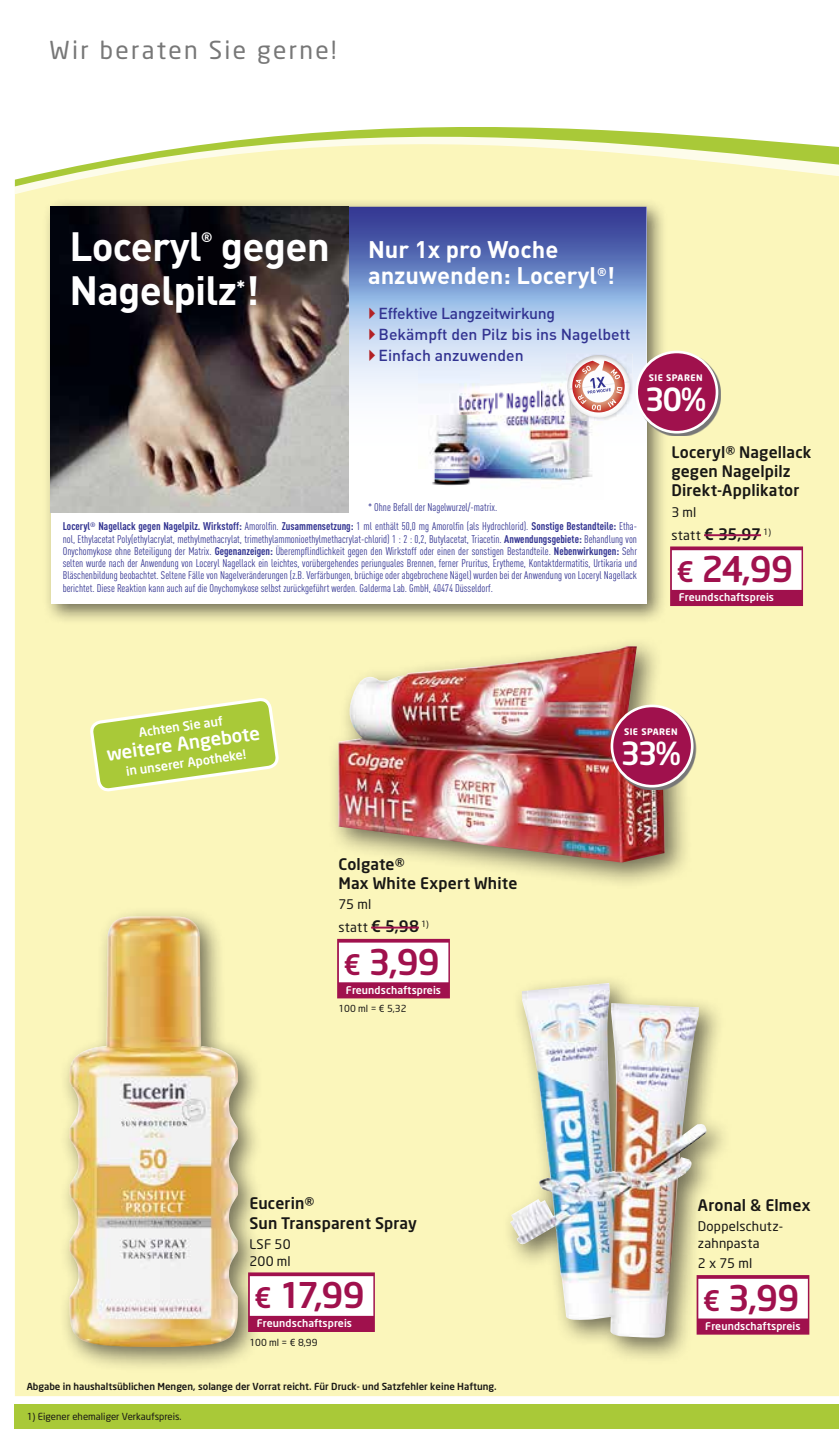
<style>
.page{position:relative;width:839px;height:1444px;background:#fff}
.page>*{position:absolute;margin:0;border:0;box-sizing:border-box;transform-origin:0 0}
.t1{font:700 40.43px/43.6px "DIN";letter-spacing:-.02em;color:#fff}
.t2{font:500 35px "Neo Sans";letter-spacing:-.025em;color:#a0114d}
.t3{font:500 31.5px "Neo Sans";color:#fff}
.t4{font:24.5px "Neo Sans";letter-spacing:.095em;color:#777}
.t5{font:700 23.8px/25.6px "DIN";color:#fff}
.t6{font:500 18.38px "Neo Sans";color:#fff}
.t7{font:500 15.75px/19.2px "Neo Sans";letter-spacing:.01em;color:#181715}
.t8{font:500 15.75px/21px "DIN";color:#323391}
.t9{font:700 13.65px "DIN";color:#fff}
.t10{font:13.12px/16.6px "Neo Sans";letter-spacing:.02em;color:#181715}
.t11{font:500 12.42px "Neo Sans";color:#fff}
.t12{font:11.03px/12.2px "DIN Cond";color:#323391;text-align:justify}
.t13{font:500 10.5px "Neo Sans";letter-spacing:.01em;color:#fff}
.t14{font:500 9.62px "Neo Sans";color:#181715}
.t15{font:9.62px "Neo Sans";color:#181715}
.t16{font:700 8.92px "Neo Sans";letter-spacing:.05em;color:#fff}
.s1{font-weight:700}
.s2{font-weight:400;font-size:13.12px}
.s3{font-size:28px}
.s4{font-weight:500;font-size:15.75px}
</style>
<div class="page">
<div style="left:15px;top:1404px;width:823px;height:25px;background:#a9c938"></div>
<div style="left:15px;top:229px;width:823px;height:1167px;background:#fbf6bb"></div>
<svg style="left:15px;top:127px;width:823px;height:99px;fill:#fbf6bb"></svg>
<div style="left:42px;top:198px;width:625px;height:427px;background:#181715;opacity:.6"></div>
<div style="left:51px;top:207px;width:595px;height:397px;background:#fff"></div>
<svg style="left:348px;top:207px;width:298px;height:261px;background:#96a7d4"></svg>
<img style="left:51px;top:207px;width:297px;height:305px">
<img style="left:419px;top:416px;width:184px;height:70px">
<img style="left:419px;top:363px;width:147px;height:53px">
<img style="left:566px;top:354px;width:66px;height:66px">
<img style="left:566px;top:389px;width:37px;height:31px">
<img style="left:565px;top:355px;width:64px;height:34px">
<img style="left:567px;top:382px;width:64px;height:37px">
<img style="left:567px;top:381px;width:62px;height:9px">
<svg style="left:572px;top:361px;width:53px;height:51px"></svg>
<div style="left:670px;top:546px;width:132px;height:60px;background:#a0114d"></div>
<div style="left:671px;top:550px;width:130px;height:40px;background:#fff"></div>
<hr style="left:704px;top:534px;width:56px;height:2px;background:#a0114d">
<svg style="left:637px;top:353px;width:83px;height:83px"></svg>
<div style="left:636px;top:352px;width:80px;height:80px;background:#a0114d;border-radius:50%"></div>
<div style="left:635px;top:351px;width:83px;height:82px;border:3px solid #fff;border-radius:50%"></div>
<svg style="left:90px;top:698px;width:188px;height:93px;background:#c5d96a"></svg>
<div style="left:59px;top:905px;width:205px;height:468px;background:#181715;opacity:.6"></div>
<img style="left:69px;top:916px;width:169px;height:431px">
<div style="left:248px;top:1272px;width:127px;height:60px;background:#a0114d"></div>
<div style="left:250px;top:1276px;width:123px;height:39px;background:#fff"></div>
<div style="left:327px;top:635px;width:364px;height:254px;background:#181715;opacity:.6"></div>
<img style="left:338px;top:646px;width:326px;height:216px">
<div style="left:337px;top:939px;width:113px;height:59px;background:#a0114d"></div>
<div style="left:339px;top:942px;width:109px;height:40px;background:#fff"></div>
<hr style="left:371px;top:926px;width:48px;height:2px;background:#a0114d">
<svg style="left:613px;top:707px;width:83px;height:83px;background:#caa28a"></svg>
<div style="left:611px;top:706px;width:81px;height:80px;background:#a0114d;border-radius:50%"></div>
<div style="left:610px;top:704px;width:83px;height:83px;border:3px solid #fff;border-radius:50%"></div>
<div style="left:501px;top:972px;width:231px;height:392px;background:#181715;opacity:.6"></div>
<img style="left:510px;top:983px;width:197px;height:355px">
<div style="left:696px;top:1275px;width:113px;height:59px;background:#a0114d"></div>
<div style="left:698px;top:1278px;width:109px;height:40px;background:#fff"></div>
<svg style="left:369px;top:307px;width:6px;height:12px"></svg>
<svg style="left:369px;top:328px;width:6px;height:12px"></svg>
<svg style="left:369px;top:349px;width:6px;height:12px"></svg>
<h3 class="t4" style="left:50px;top:35px;width:288px">Wir beraten Sie gerne!</h3>
<h1 class="t1" style="left:69px;top:223px;width:134px">Loceryl</h1>
<p class="t9" style="left:201px;top:228px;width:13px">®</p>
<h1 class="t1" style="left:69px;top:223px;width:262px;text-indent:151px">gegen<br>Nagelpilz<sup>*</sup>!</h1>
<h3 class="t5" style="left:368px;top:236px;width:248px">Nur 1x pro Woche anzuwenden: Loceryl<sup>®</sup>!</h3>
<h3 class="t8" style="left:378px;top:302px;width:253px">Effektive Langzeitwirkung<br>Bekämpft den Pilz bis ins Nagelbett<br>Einfach anzuwenden</h3>
<p class="t16" style="left:648px;top:372px;width:55px">SIE SPAREN</p>
<h3 class="t3" style="left:644px;top:379px;width:63px">30%</h3>
<p class="t12" style="left:368px;top:501px;width:131px">* Ohne Befall der Nagelwurzel/-matrix.</p>
<p class="t12" style="left:63px;top:520px;width:575px"><span class="s1">Loceryl</span><sup>®</sup> <span class="s1">Nagellack gegen Nagelpilz. Wirkstoff:</span> Amorolfin. <span class="s1">Zusammensetzung:</span> 1 ml enthält 50,0 mg Amorolfin (als Hydrochlorid). <span class="s1">Sonstige Bestandteile:</span> Etha&shy;nol, Ethylacetat Poly(ethylacrylat, methylmethacrylat, trimethylammonioethylmethacrylat-chlorid) 1 : 2 : 0,2, Butylacetat, Triacetin. <span class="s1">Anwendungsgebiete:</span> Behandlung von Onychomykose ohne Beteiligung der Matrix. <span class="s1">Gegenanzeigen:</span> Überempflindlichkeit gegen den Wirkstoff oder einen der sonstigen Bestandteile. <span class="s1">Nebenwirkungen:</span> Sehr selten wurde nach der Anwendung von Loceryl Nagellack ein leichtes, vorübergehendes periunguales Brennen, ferner Pruritus, Erytheme, Kontaktdermatitis, Urtikaria und Bläschenbildung beobachtet. Seltene Fälle von Nagelveränderungen (z.B. Verfärbungen, brüchige oder abgebrochene Nägel) wurden bei der Anwendung von Loceryl Nagellack berichtet. Diese Reaktion kann auch auf die Onychomykose selbst zurückgeführt werden. Galderma Lab. GmbH, 40474 Düsseldorf.</p>
<h3 class="t7" style="left:671px;top:442px;width:142px">Loceryl® Nagellack gegen Nagelpilz<br>Direkt-Applikator</h3>
<p class="t10" style="left:671px;top:503px;width:27px">3 ml</p>
<h3 class="t7" style="left:671px;top:524px;width:101px"><span class="s2">statt</span> € 35,97 <sup>1)</sup></h3>
<h2 class="t2" style="left:676px;top:547px;width:118px"><span class="s3">€</span> 24,99</h2>
<p class="t13" style="left:678px;top:591px;width:97px">Freundschaftspreis</p>
<p class="t11" style="left:138px;top:724px;width:86px;rotate:-8deg">Achten Sie auf</p>
<h3 class="t6" style="left:105px;top:743px;width:156px;rotate:-8deg">weitere Angebote</h3>
<p class="t11" style="left:125px;top:763px;width:123px;rotate:-8deg">in unserer Apotheke!</p>
<h3 class="t7" style="left:338px;top:853px;width:180px">Colgate®<br>Max White Expert White</h3>
<p class="t10" style="left:338px;top:892px;width:92px;line-height:22.8px">75 ml<br>statt <span class="s4">€ 5,98</span> <sup>1)</sup></p>
<h2 class="t2" style="left:343px;top:940px;width:98px"><span class="s3">€</span> 3,99</h2>
<p class="t13" style="left:346px;top:983px;width:97px">Freundschaftspreis</p>
<p class="t15" style="left:338px;top:1003px;width:70px">100 ml = € 5,32</p>
<h3 class="t7" style="left:249px;top:1193px;width:169px">Eucerin®<br>Sun Transparent Spray</h3>
<p class="t10" style="left:249px;top:1235px;width:43px">LSF 50<br>200 ml</p>
<h2 class="t2" style="left:254px;top:1273px;width:112px"><span class="s3">€</span> 17,99</h2>
<p class="t13" style="left:257px;top:1316px;width:97px">Freundschaftspreis</p>
<p class="t15" style="left:249px;top:1336px;width:70px">100 ml = € 8,99</p>
<p class="t14" style="left:27px;top:1380px;width:471px">Abgabe in haushaltsüblichen Mengen, solange der Vorrat reicht. Für Druck- und Satzfehler keine Haftung.</p>
<p class="t15" style="left:27px;top:1411px;width:156px">1) Eigener ehemaliger Verkaufspreis.</p>
<p class="t16" style="left:624px;top:726px;width:55px">SIE SPAREN</p>
<h3 class="t3" style="left:620px;top:733px;width:62px">33%</h3>
<h3 class="t7" style="left:697px;top:1195px;width:114px">Aronal &amp; Elmex</h3>
<p class="t10" style="left:697px;top:1217px;width:87px">Doppelschutz&shy;zahnpasta</p>
<p class="t10" style="left:697px;top:1254px;width:56px">2 x 75 ml</p>
<h2 class="t2" style="left:702px;top:1276px;width:98px"><span class="s3">€</span> 3,99</h2>
<p class="t13" style="left:705px;top:1319px;width:97px">Freundschaftspreis</p>
</div>
